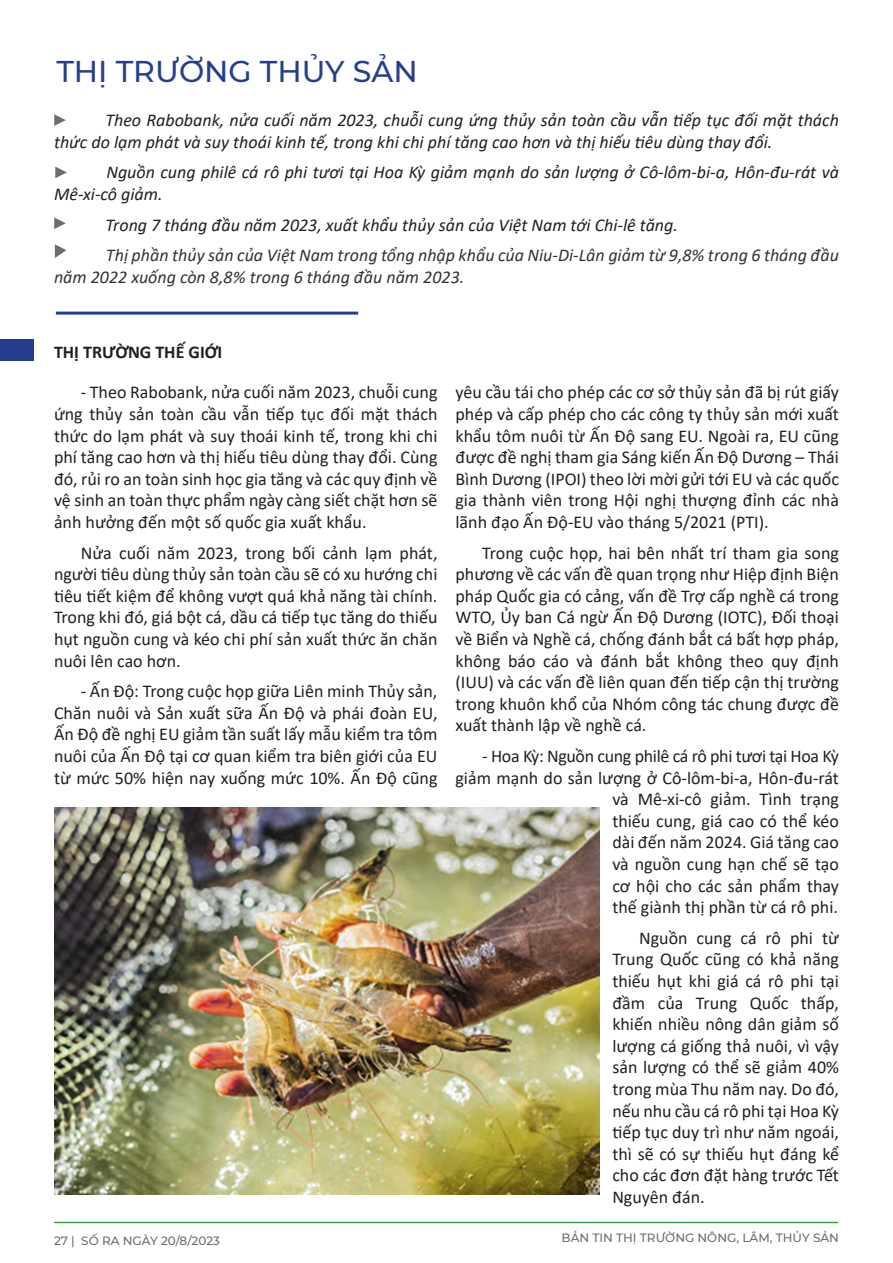
<style>
.page{position:relative;width:893px;height:1263px;background:#fff}
.page>*{position:absolute;margin:0;border:0;box-sizing:border-box;transform-origin:0 0}
.t1{font:500 30px "Montserrat";color:#253f8e}
.Normal__Web__Char_Ch{font:18px/21.6px "Calibri";color:#231f20;text-align:justify}
.t2{font:italic 18px/21.6px "Calibri";color:#231f20}
.t3{font:italic 18px/21.6px "Calibri";color:#333}
.t4{font:700 18px "Calibri";color:#231f20}
.t5{font:500 12px "Montserrat";color:#6c6d70}
</style>
<div class="page">
<hr style="left:54px;top:1222px;width:784px;height:1px;background:#3da046">
<div style="left:0;top:340px;width:34px;height:21px;background:#253f8e"></div>
<svg style="left:54px;top:114px;width:12px;height:12px"></svg>
<svg style="left:55px;top:167px;width:12px;height:11px"></svg>
<hr style="left:56px;top:312px;width:302px;height:3px;background:#253f8e">
<svg style="left:55px;top:244px;width:11px;height:14px"></svg>
<svg style="left:54px;top:217px;width:12px;height:12px"></svg>
<img style="left:54px;top:808px;width:546px;height:387px">
<p class="t1" style="left:56px;top:50px;width:363px">THỊ TRƯỜNG THỦY SẢN</p>
<p class="t2" style="left:54px;top:109px;width:786px;text-indent:51px">Theo Rabobank, nửa cuối năm 2023, chuỗi cung ứng thủy sản toàn cầu vẫn tiếp tục đối mặt thách thức do lạm phá t và suy thoái kinh tế, trong khi chi phí tăng cao hơn và thị hiếu tiê u dùng thay đổi.</p>
<p class="t2" style="left:54px;top:161px;width:786px;text-indent:52px">Nguồn cung philê cá rô phi tươi tại Hoa Kỳ giảm mạnh do sản lượng ở Cô-lôm-bi-a, Hôn-đu-rát và<br>Mê-xi-cô giảm.</p>
<p class="t2" style="left:105px;top:213px;width:574px">Trong 7 tháng đầu năm 2023, xuất khẩu thủy sản của Việt Nam tới Chi-lê tăng.</p>
<p class="t3" style="left:54px;top:244px;width:786px;text-indent:52px">Thị phần thủy sản của Việt Nam trong tổng nhập khẩu của Niu-Di-Lân giảm từ 9,8% trong 6 tháng đầu năm 2022 xuống còn 8,8% trong 6 tháng đầu năm 2023.</p>
<p class="t4" style="left:54px;top:339px;width:170px">THỊ TRƯỜNG THẾ GIỚI</p>
<p class="Normal__Web__Char_Ch" style="left:54px;top:381px;width:385px;text-align:left;text-indent:27px">- Theo Rabobank, nửa cuối năm 2023, chuỗi cung ứng thủy sả n toà n cầ u vẫn tiếp tục đối mặt thách thức do lạ m phát và suy thoá i kinh tế, trong khi chi phí tă ng cao hơn và thị hiếu tiêu dù ng thay đổi. Cù ng đó, rủ i ro an toà n sinh học gia tă ng và các quy đị nh về vệ sinh an toàn thực phẩm ngày cà ng siết chặt hơn sẽ ả nh hưởng đến một số quốc gia xuất khẩu.</p>
<p class="Normal__Web__Char_Ch" style="left:54px;top:541px;width:385px;text-indent:27px">Nửa cuối năm 2023, trong bối cả nh lạ m phát, người tiêu dùng thủy sản toàn cầu sẽ có xu hướng chi tiêu tiết kiệm để không vượt quá khả nă ng tà i chính.<br>Trong khi đó, giá bột cá, dầ u cá tiếp tục tă ng do thiếu hụt nguồn cung và kéo chi phí sả n xuất thức ă n chă n nuôi lên cao hơn.</p>
<p class="Normal__Web__Char_Ch" style="left:54px;top:680px;width:385px;text-indent:27px">- Ấn Độ: Trong cuộc họp giữa Liên minh Thủy sản, Chăn nuôi và Sản xuất sữa Ấn Độ và phái đoàn EU, Ấn Độ đề nghị EU giảm tần suất lấy mẫu kiểm tra tôm nuôi của Ấn Độ tại cơ quan kiểm tra biên giới của EU từ mức 50% hiện nay xuống mức 10%. Ấn Độ cũng</p>
<p class="Normal__Web__Char_Ch" style="left:455px;top:381px;width:385px">yêu cầu tái cho phép các cơ sở thủy sản đã bị rút giấy phép và cấp phép cho các công ty thủy sản mới xuất khẩu tôm nuôi từ Ấn Độ sang EU. Ngoài ra, EU cũng được đề nghị tham gia Sáng kiến Ấn Độ Dương – Thái Bình Dương (IPOI) theo lời mời gửi tới EU và các quốc gia thành viên trong Hội nghị thượng đỉnh các nhà lãnh đạo Ấn Độ-EU vào tháng 5/2021 (PTI).</p>
<p class="Normal__Web__Char_Ch" style="left:455px;top:541px;width:385px;text-indent:27px">Trong cuộc họp, hai bên nhất trí tham gia song phương về các vấn đề quan trọng như Hiệp định Biện pháp Quốc gia có cảng, vấn đề Trợ cấp nghề cá trong WTO, Ủy ban Cá ngừ Ấn Độ Dương (IOTC), Đối thoại về Biển và Nghề cá, chống đánh bắt cá bất hợp pháp, không báo cáo và đánh bắt không theo quy định (IUU) và các vấn đề liên quan đến tiếp cận thị trường trong khuôn khổ của Nhóm công tác chung được đề xuất thành lập về nghề cá.</p>
<p class="Normal__Web__Char_Ch" style="left:455px;top:745px;width:385px;text-align:right">- Hoa Kỳ: Nguồn cung philê cá rô phi tươi tại Hoa Kỳ giảm mạnh do sản lượng ở Cô-lôm-bi-a, Hôn-đu-rát và Mê-xi-cô giảm. Tình trạng<br>thiếu cung, giá cao có thể kéo<br>dài đến năm 2024. Giá tăng cao<br>và nguồn cung hạn chế sẽ tạo<br>cơ hội cho các sản phẩm thay<br>thế giành thị phần từ cá rô phi.</p>
<p class="Normal__Web__Char_Ch" style="left:612px;top:926px;width:228px;text-indent:27px">Nguồn cung cá rô phi từ Trung Quốc cũng có khả năng thiếu hụt khi giá cá rô phi tại đầm của Trung Quốc thấp, khiến nhiều nông dân giảm số lượng cá giống thả nuôi, vì vậy sản lượng có thể sẽ giảm 40% trong mùa Thu năm nay. Do đó, nếu nhu cầu cá rô phi tại Hoa Kỳ tiếp tục duy trì như năm ngoái, thì sẽ có sự thiếu hụt đáng kể cho các đơn đặt hàng trước Tết Nguyên đán.</p>
<p class="t5" style="left:54px;top:1232px;width:168px">27 | SỐ RA NGÀY 20/8/2023</p>
<p class="t5" style="left:562px;top:1230px;width:279px">BẢN TIN THỊ TRƯỜNG NÔNG, LÂM, THỦY SẢN</p>
</div>
